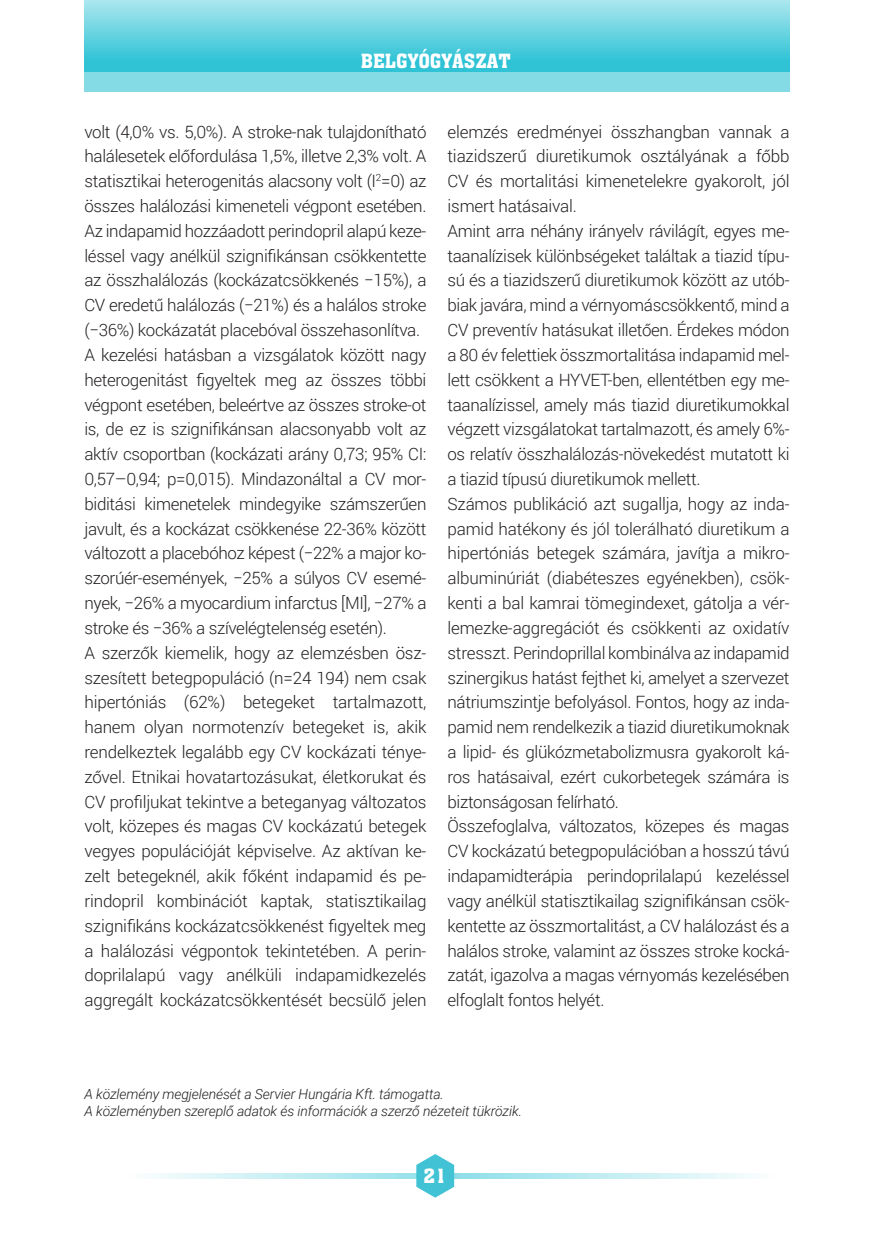
<style>
.page{position:relative;width:874px;height:1241px;background:#fff}
.page>*{position:absolute;margin:0;border:0;box-sizing:border-box;transform-origin:0 0}
.t1{font:19.25px "Aachen PFL";color:#fff}
.Beliv_KENYÉRSZÖVEG{font:300 16.97px/24.8px "Roboto";letter-spacing:-.02em;color:#231f20;text-align:justify}
.Beliv_KENYÉRSZÖVEG-2{font:italic 300 14px/16.8px "Roboto";letter-spacing:-.01em;color:#231f20}
</style>
<div class="page">
<svg style="left:454px;top:1173px;width:294px;height:5px"></svg>
<svg style="left:154px;top:1173px;width:262px;height:5px"></svg>
<svg style="left:416px;top:1154px;width:38px;height:43px"></svg>
<svg style="left:84px;top:0;width:705px;height:72px;background:#64d2e0"></svg>
<div style="left:84px;top:72px;width:705px;height:20px;background:#84dbe6"></div>
<p class="t1" style="left:360px;top:49px;width:151px">BELGYÓGYÁSZAT</p>
<p class="Beliv_KENYÉRSZÖVEG" style="left:84px;top:118px;width:343px">volt (4,0% vs. 5,0%). A stroke-nak tulajdonítható halálesetek előfordulása 1,5%, illetve 2,3% volt. A statisztikai heterogenitás alacsony volt (I<sup>2</sup>=0) az összes halálozási kimeneteli végpont esetében.<br>Az indapamid hozzáadott perindopril alapú keze&shy;léssel vagy anélkül szignifikánsan csökkentette az összhalálozás (kockázatcsökkenés −15%), a CV eredetű halálozás (−21%) és a halálos stroke (−36%) kockázatát placebóval összehasonlítva.</p>
<p class="Beliv_KENYÉRSZÖVEG" style="left:84px;top:342px;width:343px">A kezelési hatásban a vizsgálatok között nagy heterogenitást figyeltek meg az összes többi végpont esetében, beleértve az összes stroke-ot is, de ez is szignifikánsan alacsonyabb volt az aktív csoportban (kockázati arány 0,73; 95% CI:<br>0,57–0,94; p=0,015). Mindazonáltal a CV mor&shy;biditási kimenetelek mindegyike számszerűen javult, és a kockázat csökkenése 22-36% között változott a placebóhoz képest (−22% a major ko&shy;szorúér-események, −25% a súlyos CV esemé&shy;nyek, −26% a myocardium infarctus [MI], −27% a stroke és −36% a szívelégtelenség esetén).</p>
<p class="Beliv_KENYÉRSZÖVEG" style="left:84px;top:639px;width:343px">A szerzők kiemelik, hogy az elemzésben ös - szesített betegpopuláció (n=24 194) nem csak hipertóniás (62%) betegeket tartalmazott, hanem olyan normotenzív betegeket is, akik rendelkeztek legalább egy CV kockázati ténye&shy;zővel. Etnikai hovatartozásukat, életkorukat és CV profiljukat tekintve a beteganyag változatos volt, közepes és magas CV kockázatú betegek vegyes populációját képviselve. Az aktívan ke&shy;zelt betegeknél, akik főként indapamid és pe&shy;rindopril kombinációt kaptak, statisztikailag szignifikáns kockázatcsökkenést figyeltek meg a halálozási végpontok tekintetében. A perin&shy;doprilalapú vagy anélküli indapamidkezelés aggregált kockázatcsökkentését becsülő jelen</p>
<p class="Beliv_KENYÉRSZÖVEG" style="left:447px;top:118px;width:343px">elemzés eredményei összhangban vannak a tiazidszerű diuretikumok osztályának a főbb CV és mortalitási kimenetelekre gyakorolt, jól ismert hatásaival.</p>
<p class="Beliv_KENYÉRSZÖVEG" style="left:447px;top:218px;width:343px">Amint arra néhány irányelv rávilágít, egyes me&shy;taanalízisek különbségeket találtak a tiazid típu&shy;sú és a tiazidszerű diuretikumok között az utób&shy;biak javára, mind a vérnyomáscsökkentő, mind a CV preventív hatásukat illetően. Érdekes módon a 80 év felettiek összmortalitása indapamid mel&shy;lett csökkent a HYVET-ben, ellentétben egy me&shy;taanalízissel, amely más tiazid diuretikumokkal végzett vizsgálatokat tartalmazott, és amely 6%- os relatív összhalálozás-növekedést mutatott ki a tiazid típusú diuretikumok mellett.</p>
<p class="Beliv_KENYÉRSZÖVEG" style="left:447px;top:490px;width:343px">Számos publikáció azt sugallja, hogy az inda&shy;pamid hatékony és jól tolerálható diuretikum a hipertóniás betegek számára, javítja a mikro&shy;albuminúriát (diabéteszes egyénekben), csök&shy;kenti a bal kamrai tömegindexet, gátolja a vér&shy;lemezke-aggregációt és csökkenti az oxidatív stresszt. Perindoprillal kombinálva az indapamid szinergikus hatást fejthet ki, amelyet a szervezet nátriumszintje befolyásol. Fontos, hogy az inda&shy;pamid nem rendelkezik a tiazid diuretikumoknak a lipid- és glükózmetabolizmusra gyakorolt ká&shy;ros hatásaival, ezért cukorbetegek számára is biztonságosan felírható.</p>
<p class="Beliv_KENYÉRSZÖVEG" style="left:447px;top:813px;width:343px">Összefoglalva, változatos, közepes és magas CV kockázatú betegpopulációban a hosszú távú indapamidterápia perindoprilalapú kezeléssel vagy anélkül statisztikailag szignifikánsan csök&shy;kentette az összmortalitást, a CV halálozást és a halálos stroke, valamint az összes stroke kocká&shy;zatát, igazolva a magas vérnyomás kezelésében elfoglalt fontos helyét.</p>
<p class="Beliv_KENYÉRSZÖVEG-2" style="left:84px;top:1084px;width:439px">A közlemény megjelenését a Servier Hungária Kft. támogatta.<br>A közleményben szereplő adatok és információk a szerző nézeteit tükrözik.</p>
<p class="t1" style="left:423px;top:1163px;width:25px">21</p>
</div>
